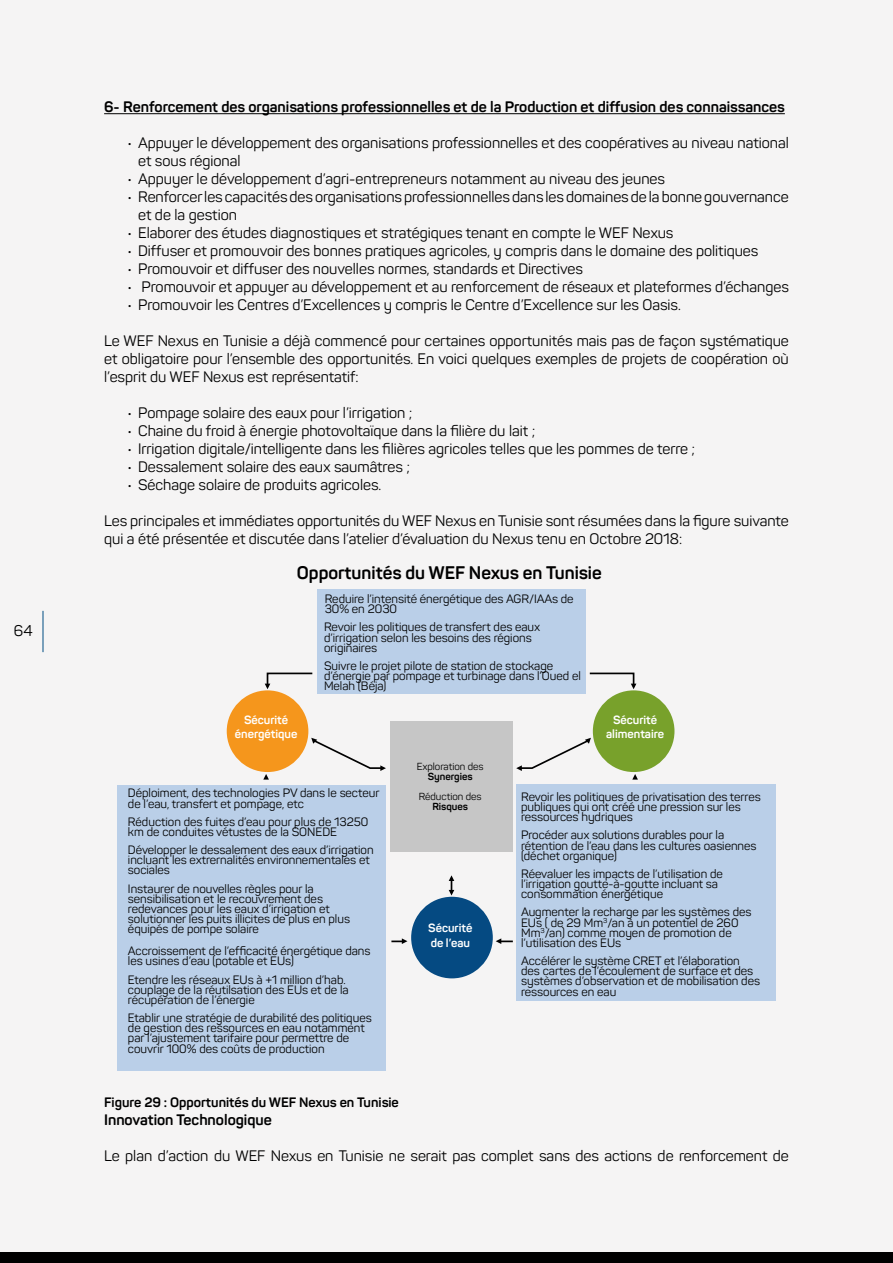
<style>
.page{position:relative;width:893px;height:1263px;background:#f5f4f4}
.page>*{position:absolute;margin:0;border:0;box-sizing:border-box;transform-origin:0 0}
.t1{font:700 18px "Panton";color:#000}
.t2{font:15.3px "Panton";color:#000}
.t3{font:15px/18px "Panton";color:#000}
.t4{font:700 15px "Panton";color:#000}
.t5{font:700 13.5px "Panton";color:#000}
.t6{font:12px/10.1px "Panton";color:#000}
.t7{font:700 11.85px/14.1px "Panton";color:#fff;text-align:center}
.t8{font:10.05px "Panton";color:#000}
.t9{font:700 10.05px "Panton";color:#000}
</style>
<div class="page">
<div style="left:0;top:1252px;width:893px;height:11px;background:#000"></div>
<hr style="left:43px;top:611px;width:1px;height:41px;background:#004d82">
<hr style="left:104px;top:113px;width:681px;height:1px;background:#000">
<div style="left:317px;top:590px;width:269px;height:104px;background:#bacfe8"></div>
<div style="left:117px;top:785px;width:269px;height:286px;background:#bacfe8"></div>
<div style="left:516px;top:785px;width:260px;height:216px;background:#bacfe8"></div>
<div style="left:390px;top:722px;width:123px;height:130px;background:#c6c6c6"></div>
<div style="left:593px;top:690px;width:81px;height:82px;background:#78a12b;border-radius:50%"></div>
<div style="left:227px;top:690px;width:81px;height:82px;background:#f5961c;border-radius:50%"></div>
<div style="left:411px;top:897px;width:82px;height:81px;background:#054a82;border-radius:50%"></div>
<svg style="left:632px;top:774px;width:6px;height:5px"></svg>
<svg style="left:589px;top:672px;width:47px;height:17px"></svg>
<svg style="left:263px;top:774px;width:6px;height:5px"></svg>
<svg style="left:311px;top:738px;width:75px;height:33px"></svg>
<svg style="left:449px;top:875px;width:5px;height:20px"></svg>
<svg style="left:265px;top:672px;width:48px;height:17px"></svg>
<svg style="left:496px;top:938px;width:17px;height:6px"></svg>
<svg style="left:391px;top:938px;width:16px;height:6px"></svg>
<svg style="left:516px;top:738px;width:75px;height:33px"></svg>
<p class="t2" style="left:14px;top:621px;width:20px">64</p>
<p class="t4" style="left:104px;top:98px;width:682px">6- Renforcement des organisations professionnelles et de la Production et diffusion des connaissances</p>
<p class="t3" style="left:138px;top:134px;width:652px;text-indent:-11px">• Appuyer le développement des organisations professionnelles et des coopératives au niveau national et sous régional</p>
<p class="t3" style="left:128px;top:170px;width:539px">• Appuyer le développement d’agri-entrepreneurs notamment au niveau des jeunes</p>
<p class="t3" style="left:138px;top:188px;width:652px;text-indent:-11px">• Renforcer les capacités des organisations professionnelles dans les domaines de la bonne gouvernance et de la gestion</p>
<p class="t3" style="left:128px;top:224px;width:547px">• Elaborer des études diagnostiques et stratégiques tenant en compte le WEF Nexus</p>
<p class="t3" style="left:128px;top:242px;width:632px">• Diffuser et promouvoir des bonnes pratiques agricoles, y compris dans le domaine des politiques</p>
<p class="t3" style="left:128px;top:260px;width:457px">• Promouvoir et diffuser des nouvelles normes, standards et Directives</p>
<p class="t3" style="left:128px;top:278px;width:663px">• Promouvoir et appuyer au développement et au renforcement de réseaux et plateformes d’échanges</p>
<p class="t3" style="left:128px;top:296px;width:555px">• Promouvoir les Centres d’Excellences y compris le Centre d’Excellence sur les Oasis.</p>
<p class="t3" style="left:104px;top:332px;width:686px;text-align:justify">Le WEF Nexus en Tunisie a déjà commencé pour certaines opportunités mais pas de façon systématique et obligatoire pour l’ensemble des opportunités. En voici quelques exemples de projets de coopération où l’esprit du WEF Nexus est représentatif:</p>
<p class="t3" style="left:128px;top:404px;width:286px">• Pompage solaire des eaux pour l’irrigation ;</p>
<p class="t3" style="left:128px;top:422px;width:409px">• Chaine du froid à énergie photovoltaïque dans la filière du lait ;</p>
<p class="t3" style="left:128px;top:440px;width:569px">• Irrigation digitale/intelligente dans les filières agricoles telles que les pommes de terre ;</p>
<p class="t3" style="left:128px;top:458px;width:284px">• Dessalement solaire des eaux saumâtres ;</p>
<p class="t3" style="left:128px;top:476px;width:255px">• Séchage solaire de produits agricoles.</p>
<p class="t3" style="left:104px;top:512px;width:686px">Les principales et immédiates opportunités du WEF Nexus en Tunisie sont résumées dans la figure suivante qui a été présentée et discutée dans l’atelier d’évaluation du Nexus tenu en Octobre 2018:</p>
<h1 class="t1" style="left:297px;top:561px;width:306px">Opportunités du WEF Nexus en Tunisie</h1>
<p class="t6" style="left:325px;top:593px;width:250px">Reduire l’intensité énergétique des AGR/IAAs de<br>30% en 2030</p>
<p class="t6" style="left:324px;top:622px;width:218px">Revoir les politiques de transfert des eaux d’irrigation selon les besoins des régions originaires</p>
<p class="t6" style="left:324px;top:661px;width:258px">Suivre le projet pilote de station de stockage d’énergie par pompage et turbinage dans l’Oued el<br>Melah (Béja)</p>
<p class="t7" style="left:235px;top:713px;width:64px">Sécurité énergétique</p>
<p class="t7" style="left:606px;top:713px;width:59px">Sécurité alimentaire</p>
<p class="t8" style="left:417px;top:760px;width:68px">Exploration des</p>
<p class="t9" style="left:428px;top:770px;width:46px">Synergies</p>
<p class="t8" style="left:419px;top:790px;width:64px">Réduction des</p>
<p class="t9" style="left:432px;top:800px;width:37px">Risques</p>
<p class="t6" style="left:128px;top:788px;width:253px">Déploiment, des technologies PV dans le secteur de l’eau, transfert et pompage, etc</p>
<p class="t6" style="left:521px;top:792px;width:241px">Revoir les politiques de privatisation des terres publiques qui ont créé une pression sur les ressources hydriques</p>
<p class="t6" style="left:521px;top:830px;width:237px">Procéder aux solutions durables pour la rétention de l’eau dans les cultures oasiennes (déchet organique)</p>
<p class="t6" style="left:521px;top:869px;width:203px">Réevaluer les impacts de l’utilisation de l’irrigation goutte-à-goutte incluant sa consommation énergétique</p>
<p class="t6" style="left:521px;top:907px;width:232px">Augmenter la recharge par les systèmes des EUs ( de 29 Mm<sup>3</sup>/an à un potentiel de 260<br>Mm<sup>3</sup>/an) comme moyen de promotion de l’utilisation des EUs</p>
<p class="t6" style="left:521px;top:956px;width:240px">Accélérer le système CRET et l’élaboration des cartes de l’écoulement de surface et des systèmes d’observation et de mobilisation des ressources en eau</p>
<p class="t6" style="left:128px;top:817px;width:242px">Réduction des fuites d’eau pour plus de 13250 km de conduites vétustes de la SONEDE</p>
<p class="t6" style="left:128px;top:845px;width:247px">Développer le dessalement des eaux d’irrigation incluant les extrernalités environnementales et sociales</p>
<p class="t6" style="left:128px;top:884px;width:223px">Instaurer de nouvelles règles pour la sensibilisation et le recouvrement des redevances pour les eaux d’irrigation et solutionner les puits illicites de plus en plus équipés de pompe solaire</p>
<p class="t6" style="left:128px;top:946px;width:244px">Accroissement de l’efficacité énergétique dans les usines d’eau (potable et EUs)</p>
<p class="t6" style="left:128px;top:974px;width:222px">Etendre les réseaux EUs à +1 million d’hab. couplage de la réutilsation des EUs et de la récupération de l’énergie</p>
<p class="t6" style="left:128px;top:1013px;width:245px">Etablir une stratégie de durabilité des politiques de gestion des ressources en eau notamment par l’ajustement tarifaire pour permettre de couvrir 100% des coûts de production</p>
<p class="t7" style="left:428px;top:921px;width:46px;text-align:left">Sécurité de l’eau</p>
<p class="t5" style="left:104px;top:1093px;width:296px">Figure 29 : Opportunités du WEF Nexus en Tunisie</p>
<p class="t4" style="left:104px;top:1110px;width:169px">Innovation Technologique</p>
<p class="t3" style="left:104px;top:1146px;width:686px">Le plan d’action du WEF Nexus en Tunisie ne serait pas complet sans des actions de renforcement de</p>
</div>
